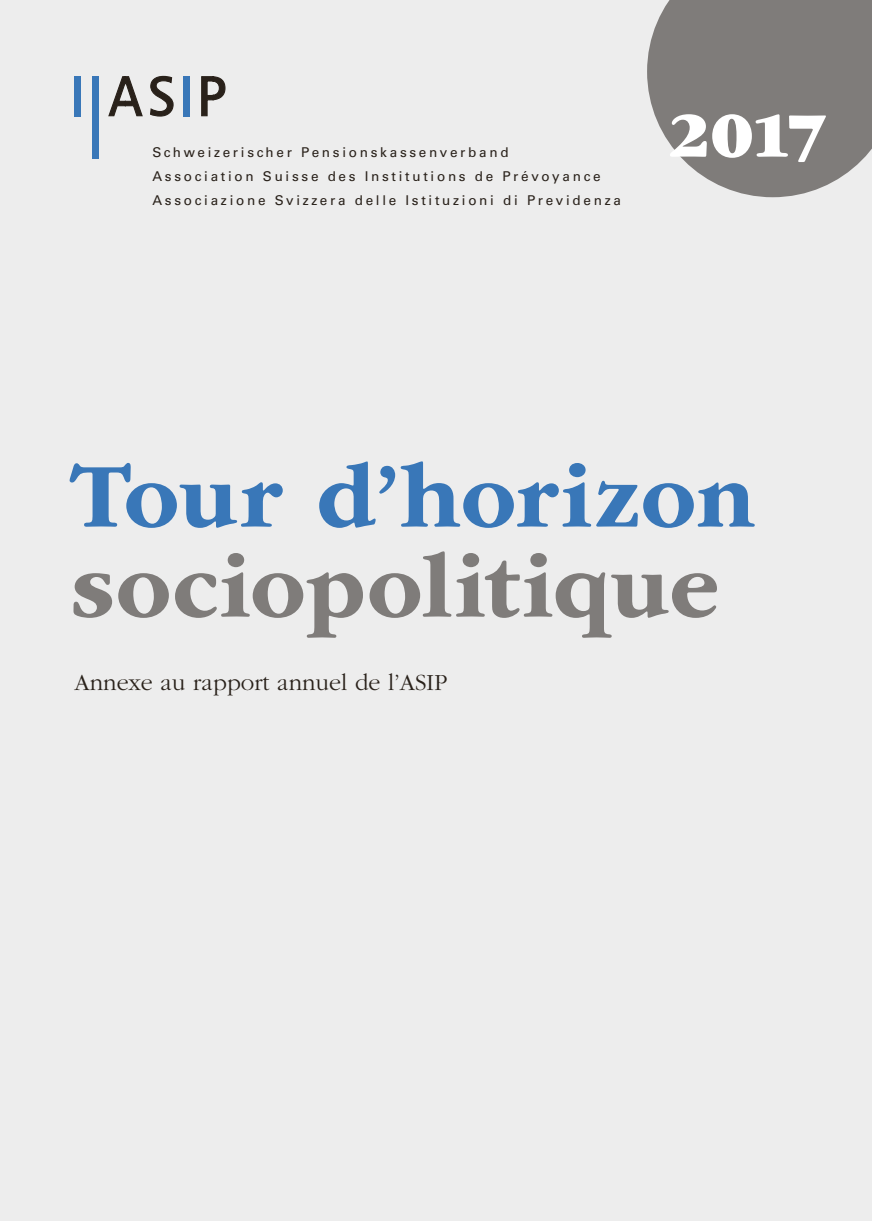
<style>
.page{position:relative;width:872px;height:1221px;background:#fff}
.page>*{position:absolute;margin:0;border:0;box-sizing:border-box;transform-origin:0 0}
.t1{font:700 95.1px "ITC Garamond Std";letter-spacing:.005em;color:#7f7c7a}
.t2{font:700 95.1px "ITC Garamond Std";color:#3977b8}
.t3{font:66px "ITC Garamond Std Ult";color:#fff}
.t4{font:300 24px "ITC Garamond Std";color:#29211a}
.t5{font:13.5px/24px "Univers LT Std";letter-spacing:.2em;color:#29211a}
</style>
<div class="page">
<div style="left:0;top:0;width:872px;height:1220px;background:#ededed"></div>
<svg style="left:647px;top:0;width:225px;height:197px;background:#8c8987"></svg>
<div style="left:858px;top:0;width:14px;height:20px;background:#7f7c7a"></div>
<svg style="left:201px;top:76px;width:25px;height:41px"></svg>
<svg style="left:108px;top:75px;width:66px;height:42px"></svg>
<div style="left:74px;top:76px;width:6px;height:41px;background:#3977b8"></div>
<div style="left:183px;top:76px;width:6px;height:41px;background:#3977b8"></div>
<div style="left:92px;top:76px;width:6px;height:82px;background:#3977b8"></div>
<p class="t5" style="left:152px;top:140px;width:470px">Schweizerischer Pensionskassenverband<br>Association Suisse des Institutions de Prévoyance<br>Associazione Svizzera delle Istituzioni di Previdenza</p>
<h2 class="t3" style="left:668px;top:97px;width:161px">2017</h2>
<h1 class="t2" style="left:70px;top:442px;width:687px">Tour d’horizon</h1>
<h1 class="t1" style="left:70px;top:532px;width:650px">sociopolitique</h1>
<h3 class="t4" style="left:74px;top:669px;width:375px">Annexe au rapport annuel de l’ASIP</h3>
</div>
